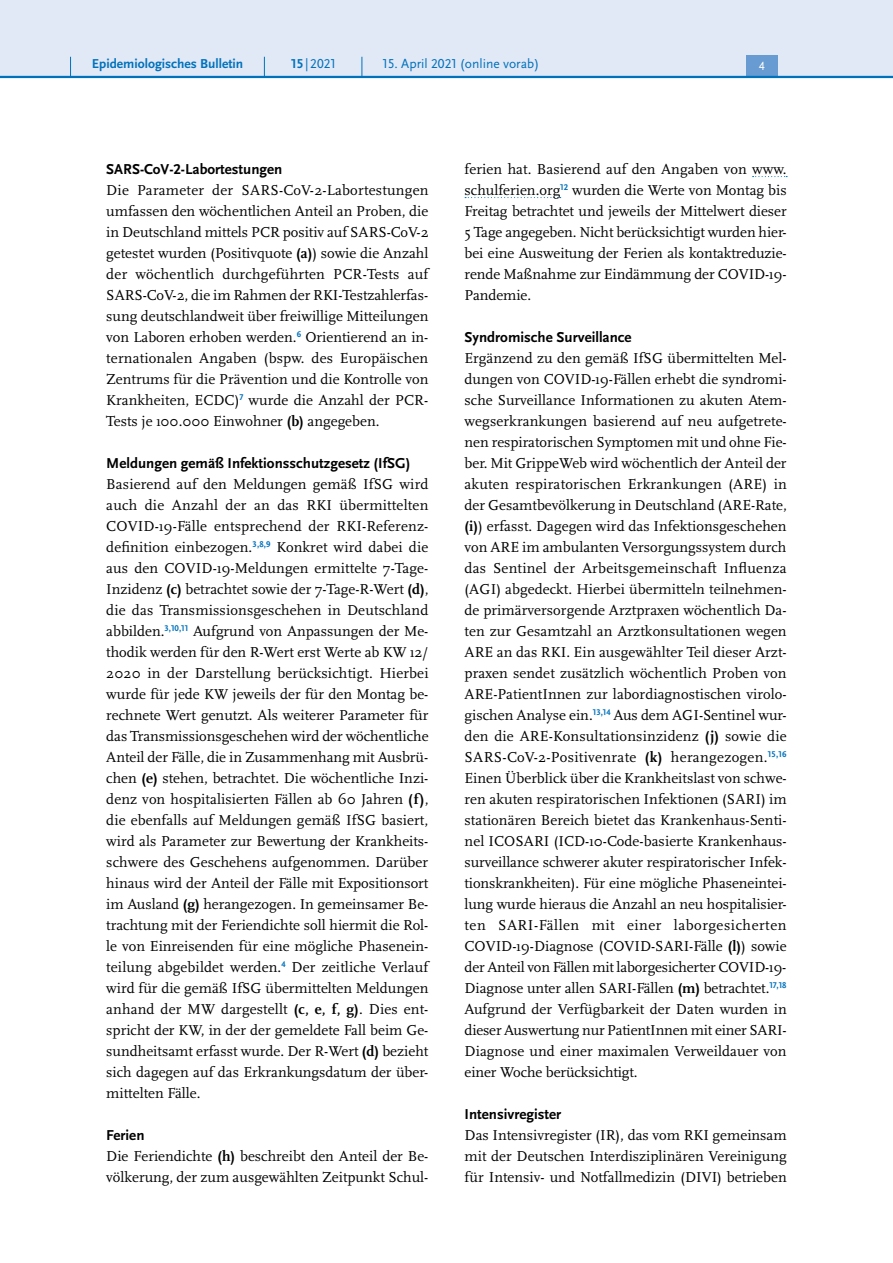
<style>
.page{position:relative;width:893px;height:1263px;background:#fff}
.page>*{position:absolute;margin:0;border:0;box-sizing:border-box;transform-origin:0 0}
.P_-_Fließtext{font:15px/21px "Scala Pro";color:#000;text-align:justify}
.t1{font:700 15px "Scala Sans Pro";color:#000}
.t2{font:13.5px "Scala Sans Pro";color:#0072bc}
.t3{font:700 13.5px "Scala Sans Pro";color:#0072bc}
.t4{font:12.45px "Scala Sans Pro";color:#fff}
.s1{font-weight:700}
</style>
<div class="page">
<svg style="left:753px;top:176px;width:34px;height:1px"></svg>
<svg style="left:465px;top:197px;width:96px;height:1px"></svg>
<div style="left:0;top:0;width:893px;height:77px;background:#e1e8f6"></div>
<div style="left:746px;top:55px;width:32px;height:21px;background:#679bd2"></div>
<hr style="left:0;top:76px;width:893px;height:2px;background:#0072bc">
<svg style="left:70px;top:57px;width:1px;height:19px"></svg>
<svg style="left:264px;top:57px;width:1px;height:19px"></svg>
<svg style="left:362px;top:57px;width:1px;height:19px"></svg>
<p class="t3" style="left:92px;top:55px;width:153px">Epidemiologisches Bulletin</p>
<p class="t2" style="left:291px;top:55px;width:46px"><span class="s1">15</span>|2021</p>
<p class="t2" style="left:383px;top:55px;width:158px">15. April 2021 (online vorab)</p>
<p class="t4" style="left:759px;top:59px;width:7px">4</p>
<h5 class="t1" style="left:106px;top:160px;width:178px">SARS-CoV-2-Labortestungen</h5>
<p class="P_-_Fließtext" style="left:106px;top:179px;width:324px">Die Parameter der SARS-CoV-2-Labortestungen umfassen den wöchentlichen Anteil an Proben, die in Deutschland mittels PCR positiv auf SARS-CoV-2 getestet wurden (Positivquote <span class="s1">(a)</span>) sowie die Anzahl der wöchentlich durchgeführten PCR-Tests auf SARS-CoV-2, die im Rahmen der RKI-Testzahlerfas&shy;sung deutschlandweit über freiwillige Mitteilungen von Laboren erhoben werden.<sup>6</sup> Orientierend an in&shy;ternationalen Angaben (bspw. des Europäischen Zentrums für die Prävention und die Kontrolle von Krankheiten, ECDC)<sup>7</sup> wurde die Anzahl der PCR-Tests je 100.000 Einwohner <span class="s1">(b)</span> angegeben.</p>
<h5 class="t1" style="left:106px;top:454px;width:305px">Meldungen gemäß Infektionsschutzgesetz (IfSG)</h5>
<p class="P_-_Fließtext" style="left:106px;top:473px;width:324px">Basierend auf den Meldungen gemäß IfSG wird auch die Anzahl der an das RKI übermittelten COVID-19-Fälle entsprechend der RKI-Referenz&shy;definition einbezogen.<sup>3,8,9</sup> Konkret wird dabei die aus den COVID-19-Meldungen ermittelte 7-Tage-Inzidenz <span class="s1">(c)</span> betrachtet sowie der 7-Tage-R-Wert <span class="s1">(d)</span>, die das Transmissionsgeschehen in Deutschland abbilden.<sup>3,10,11</sup> Aufgrund von Anpassungen der Me&shy;thodik werden für den R-Wert erst Werte ab KW 12/ 2020 in der Darstellung berücksichtigt. Hierbei wurde für jede KW jeweils der für den Montag be&shy;rechnete Wert genutzt. Als weiterer Parameter für das Transmissionsgeschehen wird der wöchentliche Anteil der Fälle, die in Zusammenhang mit Ausbrü&shy;chen <span class="s1">(e)</span> stehen, betrachtet. Die wöchentliche Inzi&shy;denz von hospitalisierten Fällen ab 60 Jahren <span class="s1">(f)</span>, die ebenfalls auf Meldungen gemäß IfSG basiert, wird als Parameter zur Bewertung der Krankheits&shy;schwere des Geschehens aufgenommen. Darüber hinaus wird der Anteil der Fälle mit Expositionsort im Ausland <span class="s1">(g)</span> herangezogen. In gemeinsamer Be&shy;trachtung mit der Feriendichte soll hiermit die Rol&shy;le von Einreisenden für eine mögliche Phasenein&shy;teilung abgebildet werden.<sup>4</sup> Der zeitliche Verlauf wird für die gemäß IfSG übermittelten Meldungen anhand der MW dargestellt <span class="s1">(c, e, f, g)</span>. Dies ent&shy;spricht der KW, in der der gemeldete Fall beim Ge&shy;sundheitsamt erfasst wurde. Der R-Wert <span class="s1">(d)</span> bezieht sich dagegen auf das Erkrankungsdatum der über&shy;mittelten Fälle.</p>
<h5 class="t1" style="left:106px;top:1126px;width:40px">Ferien</h5>
<p class="P_-_Fließtext" style="left:106px;top:1145px;width:324px">Die Feriendichte <span class="s1">(h)</span> beschreibt den Anteil der Be&shy;völkerung, der zum ausgewählten Zeitpunkt Schul-</p>
<p class="P_-_Fließtext" style="left:465px;top:158px;width:324px">ferien hat. Basierend auf den Angaben von www. schulferien.org<sup>12</sup> wurden die Werte von Montag bis Freitag betrachtet und jeweils der Mittelwert dieser 5 Tage angegeben. Nicht berücksichtigt wurden hier&shy;bei eine Ausweitung der Ferien als kontaktreduzie&shy;rende Maßnahme zur Eindämmung der COVID-19- Pandemie.</p>
<h5 class="t1" style="left:465px;top:328px;width:169px">Syndromische Surveillance</h5>
<p class="P_-_Fließtext" style="left:465px;top:347px;width:324px">Ergänzend zu den gemäß IfSG übermittelten Mel&shy;dungen von COVID-19-Fällen erhebt die syndromi&shy;sche Surveillance Informationen zu akuten Atem&shy;wegserkrankungen basierend auf neu aufgetrete&shy;nen respiratorischen Symptomen mit und ohne Fie&shy;ber. Mit GrippeWeb wird wöchentlich der Anteil der akuten respiratorischen Erkrankungen (ARE) in der Gesamtbevölkerung in Deutschland (ARE-Rate, <span class="s1">(i)</span>) erfasst. Dagegen wird das Infektionsgeschehen von ARE im ambulanten Versorgungssystem durch das Sentinel der Arbeitsgemeinschaft Influenza (AGI) abgedeckt. Hierbei übermitteln teilnehmen&shy;de primärversorgende Arztpraxen wöchentlich Da&shy;ten zur Gesamtzahl an Arztkonsultationen wegen ARE an das RKI. Ein ausgewählter Teil dieser Arzt&shy;praxen sendet zusätzlich wöchentlich Proben von ARE-PatientInnen zur labordiagnostischen virolo&shy;gischen Analyse ein.<sup>13,14</sup> Aus dem AGI-Sentinel wur&shy;den die ARE-Konsultationsinzidenz <span class="s1">(j)</span> sowie die SARS-CoV-2-Positivenrate <span class="s1">(k)</span> herangezogen.<sup>15,16<br></sup>Einen Überblick über die Krankheitslast von schwe&shy;ren akuten respiratorischen Infektionen (SARI) im stationären Bereich bietet das Krankenhaus-Senti&shy;nel ICOSARI (ICD-10-Code-basierte Krankenhaus&shy;surveillance schwerer akuter respiratorischer Infek&shy;tionskrankheiten). Für eine mögliche Phaseneintei&shy;lung wurde hieraus die Anzahl an neu hospitalisier&shy;ten SARI-Fällen mit einer laborgesicherten COVID-19-Diagnose (COVID-SARI-Fälle <span class="s1">(l)</span>) sowie der Anteil von Fällen mit laborgesicherter COVID-19- Diagnose unter allen SARI-Fällen <span class="s1">(m)</span> betrachtet.<sup>17,18<br></sup>Aufgrund der Verfügbarkeit der Daten wurden in dieser Auswertung nur PatientInnen mit einer SARI-Diagnose und einer maximalen Verweildauer von einer Woche berücksichtigt.</p>
<h5 class="t1" style="left:465px;top:1105px;width:98px">Intensivregister</h5>
<p class="P_-_Fließtext" style="left:465px;top:1124px;width:324px">Das Intensivregister (IR), das vom RKI gemeinsam mit der Deutschen Interdisziplinären Vereinigung für Intensiv- und Notfallmedizin (DIVI) betrieben</p>
</div>
